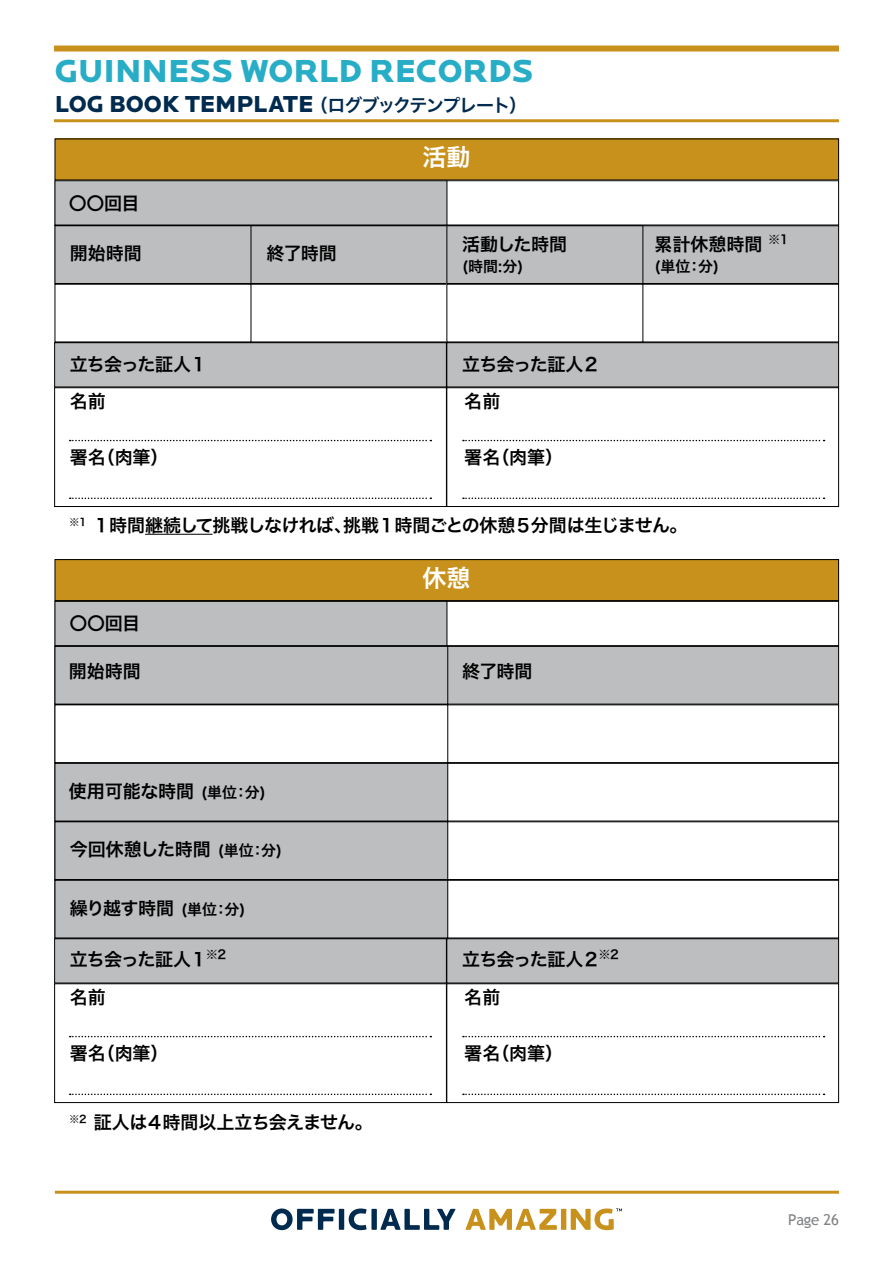
<style>
.page{position:relative;width:893px;height:1263px;background:#fff}
.page>*{position:absolute;margin:0;border:0;box-sizing:border-box;transform-origin:0 0}
.t1{font:900 33px "Locator";color:#28adc7}
.t2{font:900 24px "Locator";color:#002a4e}
.t3{font:24px "Hira Kaku Pro W6";color:#fff}
.t4{font:18px "Hira Kaku Pro W6";letter-spacing:-.025em;color:#000}
.t5{font:18px "Hira Kaku Pro W6";letter-spacing:-.05em;color:#000}
.t6{font:18px "Hira Kaku Pro W6";letter-spacing:-.045em;color:#000}
.t7{font:18px "Hira Kaku Pro W6";color:#000}
.t8{font:15px "Hira Kaku Pro W6";color:#000}
.t9{font:15px "Trebuchet MS";letter-spacing:-.02em;color:#808285}
.s1{font-family:"Hira Kaku Pro W6";font-weight:400;font-size:18px}
.s2{font-size:15px}
</style>
<div class="page">
<div style="left:54px;top:46px;width:785px;height:6px;background:#c7911b"></div>
<hr style="left:54px;top:119px;width:785px;height:3px;background:#c7911b">
<svg style="left:271px;top:1208px;width:64px;height:22px"></svg>
<div style="left:339px;top:1209px;width:5px;height:21px;background:#002a4e"></div>
<svg style="left:349px;top:1208px;width:18px;height:22px"></svg>
<div style="left:371px;top:1209px;width:6px;height:21px;background:#002a4e"></div>
<svg style="left:380px;top:1209px;width:76px;height:21px"></svg>
<svg style="left:465px;top:1209px;width:92px;height:21px"></svg>
<div style="left:561px;top:1209px;width:5px;height:21px;background:#c7911b"></div>
<svg style="left:571px;top:1208px;width:51px;height:22px"></svg>
<hr style="left:55px;top:1191px;width:784px;height:3px;background:#c7911b">
<div style="left:55px;top:139px;width:784px;height:41px;background:#c7911b"></div>
<div style="left:55px;top:560px;width:784px;height:41px;background:#c7911b"></div>
<div style="left:55px;top:559px;width:784px;height:42px;border:1px solid #000"></div>
<div style="left:55px;top:180px;width:784px;height:45px;border:1px solid #000"></div>
<div style="left:55px;top:601px;width:784px;height:45px;border:1px solid #000"></div>
<div style="left:55px;top:181px;width:392px;height:44px;background:#bcbec0"></div>
<div style="left:55px;top:180px;width:392px;height:45px;border:1px solid #000"></div>
<div style="left:55px;top:601px;width:392px;height:45px;background:#bcbec0"></div>
<div style="left:55px;top:601px;width:392px;height:45px;border:1px solid #000"></div>
<div style="left:55px;top:343px;width:391px;height:44px;background:#bcbec0"></div>
<div style="left:54px;top:342px;width:393px;height:45px;border:1px solid #000"></div>
<div style="left:55px;top:939px;width:391px;height:44px;background:#bcbec0"></div>
<div style="left:54px;top:938px;width:393px;height:45px;border:1px solid #000"></div>
<div style="left:54px;top:387px;width:393px;height:120px;border:1px solid #000"></div>
<div style="left:54px;top:983px;width:393px;height:120px;border:1px solid #000"></div>
<div style="left:447px;top:343px;width:392px;height:44px;background:#bcbec0"></div>
<div style="left:446px;top:342px;width:393px;height:45px;border:1px solid #000"></div>
<div style="left:447px;top:939px;width:392px;height:44px;background:#bcbec0"></div>
<div style="left:446px;top:938px;width:393px;height:45px;border:1px solid #000"></div>
<div style="left:446px;top:387px;width:393px;height:120px;border:1px solid #000"></div>
<div style="left:446px;top:983px;width:393px;height:120px;border:1px solid #000"></div>
<div style="left:55px;top:226px;width:784px;height:57px;background:#bcbec0"></div>
<div style="left:55px;top:646px;width:784px;height:58px;background:#bcbec0"></div>
<div style="left:55px;top:646px;width:784px;height:58px;border:1px solid #000"></div>
<div style="left:55px;top:763px;width:784px;height:58px;border:1px solid #000"></div>
<div style="left:55px;top:821px;width:784px;height:59px;border:1px solid #000"></div>
<div style="left:55px;top:880px;width:784px;height:58px;border:1px solid #000"></div>
<div style="left:55px;top:704px;width:784px;height:59px;border:1px solid #000"></div>
<div style="left:55px;top:225px;width:393px;height:59px;border:1px solid #000"></div>
<div style="left:55px;top:646px;width:393px;height:58px;border:1px solid #000"></div>
<div style="left:55px;top:763px;width:393px;height:58px;background:#bcbec0"></div>
<div style="left:55px;top:763px;width:393px;height:58px;border:1px solid #000"></div>
<div style="left:55px;top:822px;width:393px;height:57px;background:#bcbec0"></div>
<div style="left:55px;top:821px;width:393px;height:59px;border:1px solid #000"></div>
<div style="left:55px;top:880px;width:393px;height:58px;background:#bcbec0"></div>
<div style="left:55px;top:880px;width:393px;height:58px;border:1px solid #000"></div>
<div style="left:55px;top:704px;width:393px;height:59px;border:1px solid #000"></div>
<div style="left:55px;top:225px;width:196px;height:59px;border:1px solid #000"></div>
<div style="left:446px;top:225px;width:197px;height:59px;border:1px solid #000"></div>
<svg style="left:70px;top:440px;width:361px;height:1px"></svg>
<svg style="left:70px;top:1036px;width:361px;height:1px"></svg>
<svg style="left:463px;top:440px;width:361px;height:1px"></svg>
<svg style="left:463px;top:1036px;width:361px;height:1px"></svg>
<svg style="left:70px;top:497px;width:361px;height:2px"></svg>
<svg style="left:70px;top:1093px;width:361px;height:2px"></svg>
<svg style="left:463px;top:497px;width:361px;height:2px"></svg>
<svg style="left:463px;top:1093px;width:361px;height:2px"></svg>
<hr style="left:145px;top:534px;width:68px;height:1px;background:#000">
<h1 class="t1" style="left:55px;top:51px;width:480px">GUINNESS WORLD RECORDS</h1>
<h2 class="t2" style="left:55px;top:90px;width:474px">LOG BOOK TEMPLATE <span class="s1">（ログブックテンプレート）</span></h2>
<h2 class="t3" style="left:422px;top:135px;width:49px">活動</h2>
<p class="t4" style="left:69px;top:187px;width:72px">〇〇回目</p>
<p class="t4" style="left:70px;top:237px;width:74px">開始時間</p>
<p class="t4" style="left:266px;top:237px;width:72px">終了時間</p>
<p class="t4" style="left:462px;top:228px;width:106px">活動した時間</p>
<p class="t8" style="left:462px;top:253px;width:63px">(時間:分)</p>
<p class="t4" style="left:654px;top:228px;width:135px">累計休憩時間 <sup>※1</sup></p>
<p class="t8" style="left:654px;top:253px;width:66px">(単位：分)</p>
<p class="t6" style="left:70px;top:348px;width:139px">立ち会った証人１</p>
<p class="t6" style="left:462px;top:348px;width:139px">立ち会った証人２</p>
<p class="t4" style="left:70px;top:385px;width:38px">名前</p>
<p class="t4" style="left:464px;top:385px;width:37px">名前</p>
<p class="t4" style="left:70px;top:441px;width:100px">署名（肉筆）</p>
<p class="t4" style="left:464px;top:441px;width:100px">署名（肉筆）</p>
<p class="t5" style="left:69px;top:509px;width:620px"><sup>※1</sup> １時間継続して挑戦しなければ、挑戦１時間ごとの休憩５分間は生じません。</p>
<p class="t4" style="left:70px;top:607px;width:72px">〇〇回目</p>
<p class="t4" style="left:69px;top:655px;width:73px">開始時間</p>
<p class="t4" style="left:69px;top:775px;width:198px">使用可能な時間 <span class="s2">(単位：分)</span></p>
<p class="t7" style="left:70px;top:833px;width:214px">今回休憩した時間 <span class="s2">(単位：分)</span></p>
<p class="t4" style="left:70px;top:891px;width:177px">繰り越す時間 <span class="s2">(単位：分)</span></p>
<p class="t6" style="left:70px;top:943px;width:158px">立ち会った証人１<sup>※2</sup></p>
<p class="t4" style="left:70px;top:981px;width:38px">名前</p>
<p class="t4" style="left:70px;top:1037px;width:100px">署名（肉筆）</p>
<p class="t4" style="left:69px;top:1105px;width:305px"><sup>※2</sup> 証人は４時間以上立ち会えません。</p>
<h2 class="t3" style="left:422px;top:556px;width:49px">休憩</h2>
<p class="t4" style="left:462px;top:655px;width:72px">終了時間</p>
<p class="t6" style="left:462px;top:943px;width:158px">立ち会った証人２<sup>※2</sup></p>
<p class="t4" style="left:464px;top:981px;width:37px">名前</p>
<p class="t4" style="left:464px;top:1037px;width:100px">署名（肉筆）</p>
<p class="t9" style="left:788px;top:1211px;width:52px">Page 26</p>
</div>
